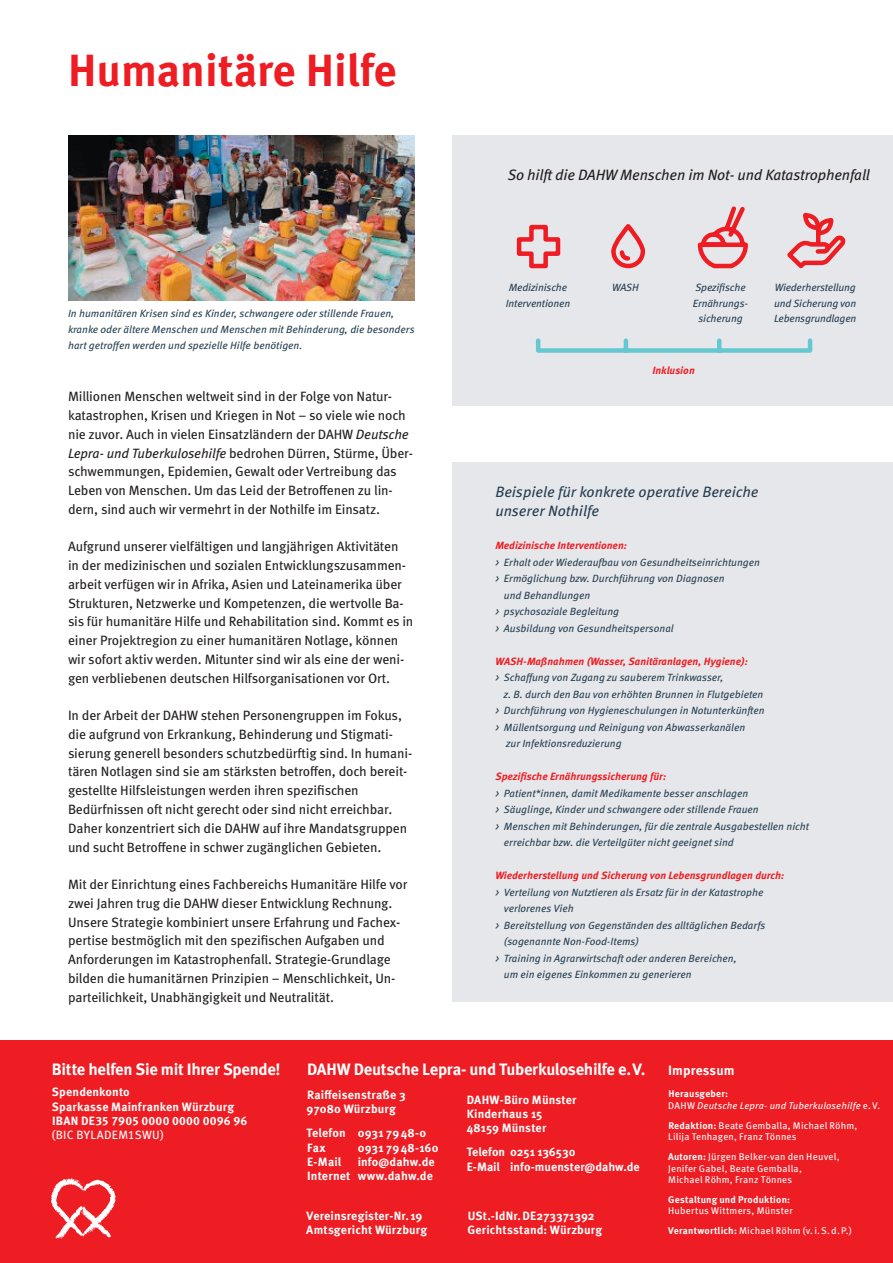
<style>
.page{position:relative;width:893px;height:1263px;background:#fff}
.page>*{position:absolute;margin:0;border:0;box-sizing:border-box;transform-origin:0 0}
.t1{font:700 45px "Meta OT";color:#ee1d23}
.t2{font:700 16.5px "Meta OT";letter-spacing:-.02em;color:#fff}
.t3{font:italic 15px/19.5px "Meta OT";color:#263f51}
.t4{font:italic 15px "Meta OT";letter-spacing:-.01em;color:#231f20}
.t5{font:13.5px/18.8px "Meta OT";letter-spacing:-.01em;color:#231f20}
.t6{font:700 13.5px "Meta OT";letter-spacing:.005em;color:#fff}
.t7{font:700 12px/14.2px "Meta OT";letter-spacing:.01em;color:#fff}
.t8{font:12px "Meta OT";letter-spacing:.025em;color:#fff}
.t9{font:italic 10.5px/15.8px "Meta OT";color:#263f51}
.t10{font:italic 700 10.5px "Meta OT";color:#ee1d23}
.t11{font:9.75px/11.4px "Meta OT";letter-spacing:.02em;color:#fff}
.t12{font:italic 9.75px/11.4px "Meta OT";letter-spacing:.015em;color:#fff}
.t13{font:700 9.75px "Meta OT";letter-spacing:.02em;color:#fff}
.s1{font-style:italic}
.s2{font-weight:700;font-style:normal}
.s3{font-style:normal}
.s4{font-weight:700}
</style>
<div class="page">
<div style="left:0;top:1040px;width:893px;height:223px;background:#ee1d23"></div>
<svg style="left:51px;top:1178px;width:65px;height:61px"></svg>
<div style="left:453px;top:462px;width:440px;height:539px;background:#e6e7ea"></div>
<div style="left:453px;top:136px;width:440px;height:270px;background:#e6e7ea"></div>
<svg style="left:516px;top:206px;width:330px;height:63px"></svg>
<svg style="left:536px;top:338px;width:277px;height:15px"></svg>
<img style="left:68px;top:136px;width:347px;height:165px">
<h1 class="t1" style="left:68px;top:42px;width:330px">Humanitäre Hilfe</h1>
<p class="t9" style="left:68px;top:306px;width:348px">In humanitären Krisen sind es Kinder, schwangere oder stillende Frauen, kranke oder ältere Menschen und Menschen mit Behinderung, die besonders hart getroffen werden und spezielle Hilfe benötigen.</p>
<p class="t5" style="left:68px;top:388px;width:346px">Millionen Menschen weltweit sind in der Folge von Natur&shy;katastrophen, Krisen und Kriegen in Not – so viele wie noch nie zuvor. Auch in vielen Einsatzländern der DAHW <span class="s1">Deutsche Lepra- und Tuberkulosehilfe</span> bedrohen Dürren, Stürme, Über&shy;schwemmungen, Epidemien, Gewalt oder Vertreibung das Leben von Menschen. Um das Leid der Betroffenen zu lin&shy;dern, sind auch wir vermehrt in der Nothilfe im Einsatz.</p>
<p class="t5" style="left:68px;top:538px;width:347px">Aufgrund unserer vielfältigen und langjährigen Aktivitäten<br>in der medizinischen und sozialen Entwicklungszusammen&shy;arbeit verfügen wir in Afrika, Asien und Lateinamerika über Strukturen, Netzwerke und Kompetenzen, die wertvolle Ba&shy;sis für humanitäre Hilfe und Rehabilitation sind. Kommt es in einer Projektregion zu einer humanitären Notlage, können wir sofort aktiv werden. Mitunter sind wir als eine der weni&shy;gen verbliebenen deutschen Hilfsorganisationen vor Ort.</p>
<p class="t5" style="left:68px;top:707px;width:344px">In der Arbeit der DAHW stehen Personengruppen im Fokus, die aufgrund von Erkrankung, Behinderung und Stigmati&shy;sierung generell besonders schutzbedürftig sind. In humani&shy;tären Notlagen sind sie am stärksten betroffen, doch bereit&shy;gestellte Hilfsleistungen werden ihren spezifischen Bedürfnissen oft nicht gerecht oder sind nicht erreichbar.<br>Daher konzentriert sich die DAHW auf ihre Mandatsgruppen und sucht Betroffene in schwer zugänglichen Gebieten.</p>
<p class="t5" style="left:68px;top:875px;width:341px">Mit der Einrichtung eines Fachbereichs Humanitäre Hilfe vor zwei Jahren trug die DAHW dieser Entwicklung Rechnung.<br>Unsere Strategie kombiniert unsere Erfahrung und Fachex&shy;pertise bestmöglich mit den spezifischen Aufgaben und Anforderungen im Katastrophenfall. Strategie-Grundlage bilden die humanitärnen Prinzipien – Menschlichkeit, Un&shy;parteilichkeit, Unabhängigkeit und Neutralität.</p>
<p class="t4" style="left:508px;top:165px;width:364px">So hilft die DAHW Menschen im Not- und Katastrophenfall</p>
<p class="t9" style="left:506px;top:280px;width:66px">Medizinische<br>Interventionen</p>
<p class="t9" style="left:693px;top:280px;width:57px;text-align:center">Spezifische<br>Ernährungs&shy;sicherung</p>
<p class="t9" style="left:774px;top:280px;width:84px;text-align:justify">Wiederherstellung und Sicherung von Lebensgrundlagen</p>
<p class="t9" style="left:612px;top:280px;width:28px">WASH</p>
<p class="t10" style="left:652px;top:363px;width:44px">Inklusion</p>
<p class="t3" style="left:495px;top:482px;width:265px">Beispiele für konkrete operative Bereiche unserer Nothilfe</p>
<p class="t10" style="left:495px;top:539px;width:133px">Medizinische Interventionen:</p>
<p class="t9" style="left:495px;top:554px;width:266px">&gt; Erhalt oder Wiederaufbau von Gesundheitseinrichtungen</p>
<p class="t9" style="left:495px;top:571px;width:231px">&gt; Ermöglichung bzw. Durchführung von Diagnosen</p>
<p class="t9" style="left:504px;top:587px;width:88px">und Behandlungen</p>
<p class="t9" style="left:495px;top:604px;width:125px">&gt; psychosoziale Begleitung</p>
<p class="t9" style="left:495px;top:620px;width:180px">&gt; Ausbildung von Gesundheitspersonal</p>
<p class="t10" style="left:495px;top:654px;width:254px">WASH-Maßnahmen (Wasser, Sanitäranlagen, Hygiene):</p>
<p class="t9" style="left:495px;top:670px;width:230px">&gt; Schaffung von Zugang zu sauberem Trinkwasser,</p>
<p class="t9" style="left:504px;top:686px;width:261px">z. B. durch den Bau von erhöhten Brunnen in Flutgebieten</p>
<p class="t9" style="left:495px;top:703px;width:271px">&gt; Durchführung von Hygieneschulungen in Notunterkünften</p>
<p class="t9" style="left:495px;top:719px;width:251px">&gt; Müllentsorgung und Reinigung von Abwasserkanälen</p>
<p class="t9" style="left:506px;top:736px;width:117px">zur Infektionsreduzierung</p>
<p class="t10" style="left:495px;top:770px;width:172px">Spezifische Ernährungssicherung für:</p>
<p class="t9" style="left:495px;top:785px;width:255px">&gt; Patient*innen, damit Medikamente besser anschlagen</p>
<p class="t9" style="left:495px;top:802px;width:265px">&gt; Säuglinge, Kinder und schwangere oder stillende Frauen</p>
<p class="t9" style="left:495px;top:818px;width:315px">&gt; Menschen mit Behinderungen, für die zentrale Ausgabestellen nicht</p>
<p class="t9" style="left:504px;top:835px;width:231px">erreichbar bzw. die Verteilgüter nicht geeignet sind</p>
<p class="t10" style="left:495px;top:869px;width:290px">Wiederherstellung und Sicherung von Lebensgrundlagen durch:</p>
<p class="t9" style="left:495px;top:884px;width:270px">&gt; Verteilung von Nutztieren als Ersatz für in der Katastrophe</p>
<p class="t9" style="left:504px;top:901px;width:71px">verlorenes Vieh</p>
<p class="t9" style="left:495px;top:917px;width:271px">&gt; Bereitstellung von Gegenständen des alltäglichen Bedarfs</p>
<p class="t9" style="left:504px;top:934px;width:137px">(sogenannte Non-Food-Items)</p>
<p class="t9" style="left:495px;top:950px;width:243px">&gt; Training in Agrarwirtschaft oder anderen Bereichen,</p>
<p class="t9" style="left:504px;top:967px;width:189px">um ein eigenes Einkommen zu generieren</p>
<p class="t2" style="left:52px;top:1059px;width:230px">Bitte helfen Sie mit Ihrer Spende!</p>
<p class="t7" style="left:52px;top:1085px;width:197px">Spendenkonto<br>Sparkasse Mainfranken Würzburg<br>IBAN DE35 7905 0000 0000 0096 96</p>
<p class="t8" style="left:52px;top:1127px;width:113px">(BIC BYLADEM1SWU)</p>
<p class="t2" style="left:307px;top:1059px;width:340px">DAHW Deutsche Lepra- und Tuberkulosehilfe e.V.</p>
<p class="t7" style="left:307px;top:1088px;width:100px">Raiffeisenstraße 3<br>97080 Würzburg</p>
<p class="t7" style="left:307px;top:1126px;width:121px">Telefon 0931 7948-0<br>Fax</p>
<p class="t7" style="left:467px;top:1093px;width:111px">DAHW-Büro Münster<br>Kinderhaus 15<br>48159 Münster</p>
<p class="t7" style="left:467px;top:1145px;width:175px">Telefon 0251 136530<br>E-Mail info-muenster@dahw.de</p>
<p class="t7" style="left:358px;top:1141px;width:82px">0931 7948-160</p>
<p class="t7" style="left:307px;top:1155px;width:129px;text-align:right">info@dahw.de<br>Internet www.dahw.de</p>
<p class="t7" style="left:306px;top:1209px;width:122px">Vereinsregister-Nr. 19<br>Amtsgericht Würzburg</p>
<p class="t7" style="left:467px;top:1209px;width:136px">USt.-IdNr.DE273371392<br>Gerichtsstand: Würzburg</p>
<p class="t7" style="left:307px;top:1155px;width:36px">E-Mail</p>
<p class="t6" style="left:668px;top:1062px;width:68px">Impressum</p>
<p class="t12" style="left:668px;top:1089px;width:214px"><span class="s2">Herausgeber:<br></span><span class="s3">DAHW</span> Deutsche Lepra- und Tuberkulosehilfe <span class="s3">e.V.</span></p>
<p class="t11" style="left:668px;top:1120px;width:191px"><span class="s4">Redaktion:</span> Beate Gemballa, Michael Röhm,<br>Lilija Tenhagen, Franz Tönnes</p>
<p class="t11" style="left:668px;top:1151px;width:173px"><span class="s4">Autoren:</span> Jürgen Belker-van den Heuvel,<br>Jenifer Gabel, Beate Gemballa,<br>Michael Röhm, Franz Tönnes</p>
<p class="t13" style="left:668px;top:1193px;width:123px">Gestaltung und Produktion:</p>
<p class="t11" style="left:668px;top:1201px;width:185px;line-height:20px">Hubertus Wittmers, Münster<br><span class="s4">Verantwortlich:</span> Michael Röhm (v.i.S.d.P.)</p>
</div>
